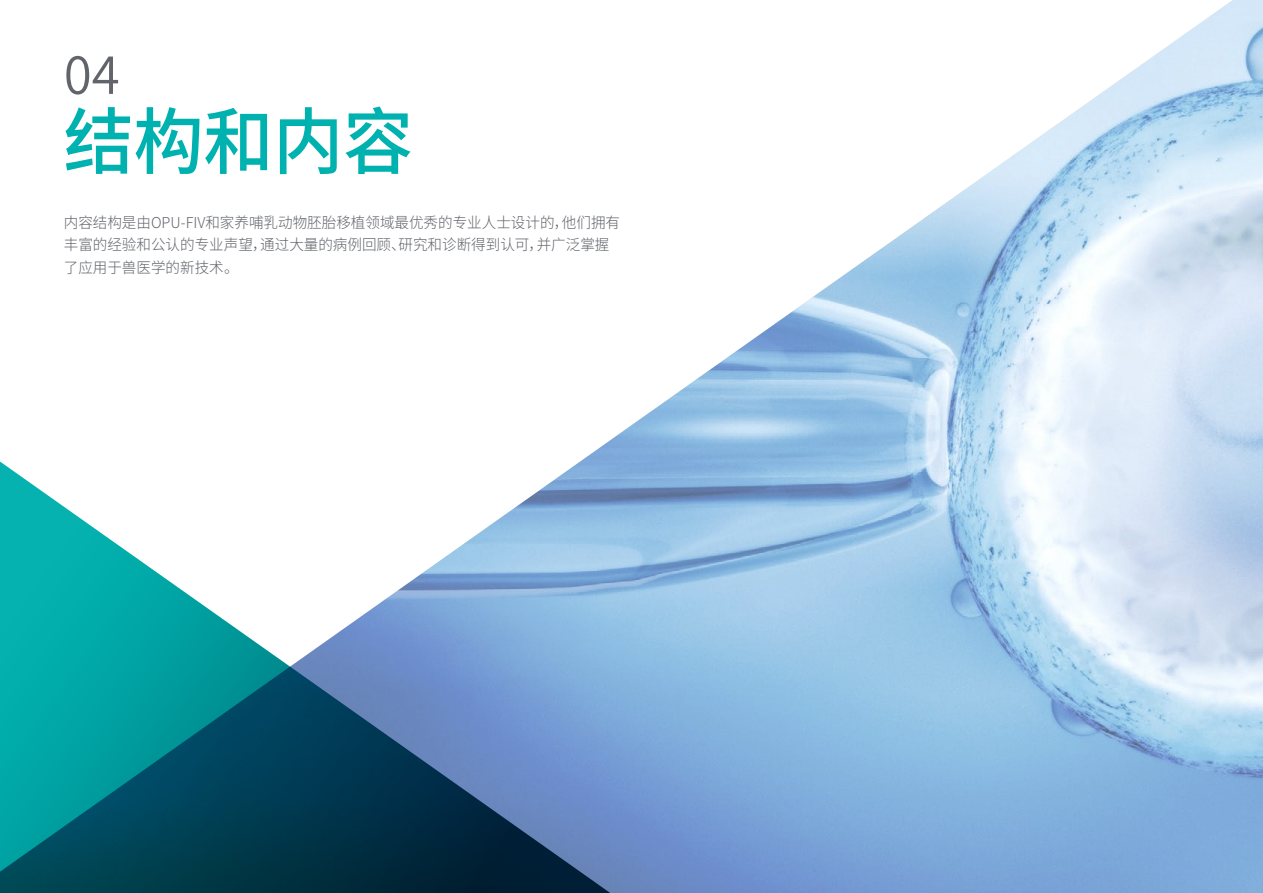
<style>
.page{position:relative;width:1263px;height:893px;background:#fff}
.page>*{position:absolute;margin:0;border:0;box-sizing:border-box;transform-origin:0 0}
.t1{font:500 72px "Source Han Sans CN";color:#00b2af}
.t2{font:52.5px "Source Han Sans CN";color:#61646a}
.t3{font:300 15px/22.5px "Source Han Sans CN";color:#61646a}
</style>
<div class="page">
<img style="left:602px;top:0;width:661px;height:893px">
<svg style="left:0;top:446px;width:640px;height:447px"></svg>
<h2 class="t2" style="left:64px;top:45px;width:57px">04</h2>
<h1 class="t1" style="left:64px;top:101px;width:351px">结构和内容</h1>
<p class="t3" style="left:64px;top:211px;width:558px">内容结构是由OPU-FIV和家养哺乳动物胚胎移植领域最优秀的专业人士设计的，他们拥有丰富的经验和公认的专业声望，通过大量的病例回顾、研究和诊断得到认可，并广泛掌握了应用于兽医学的新技术。</p>
</div>
